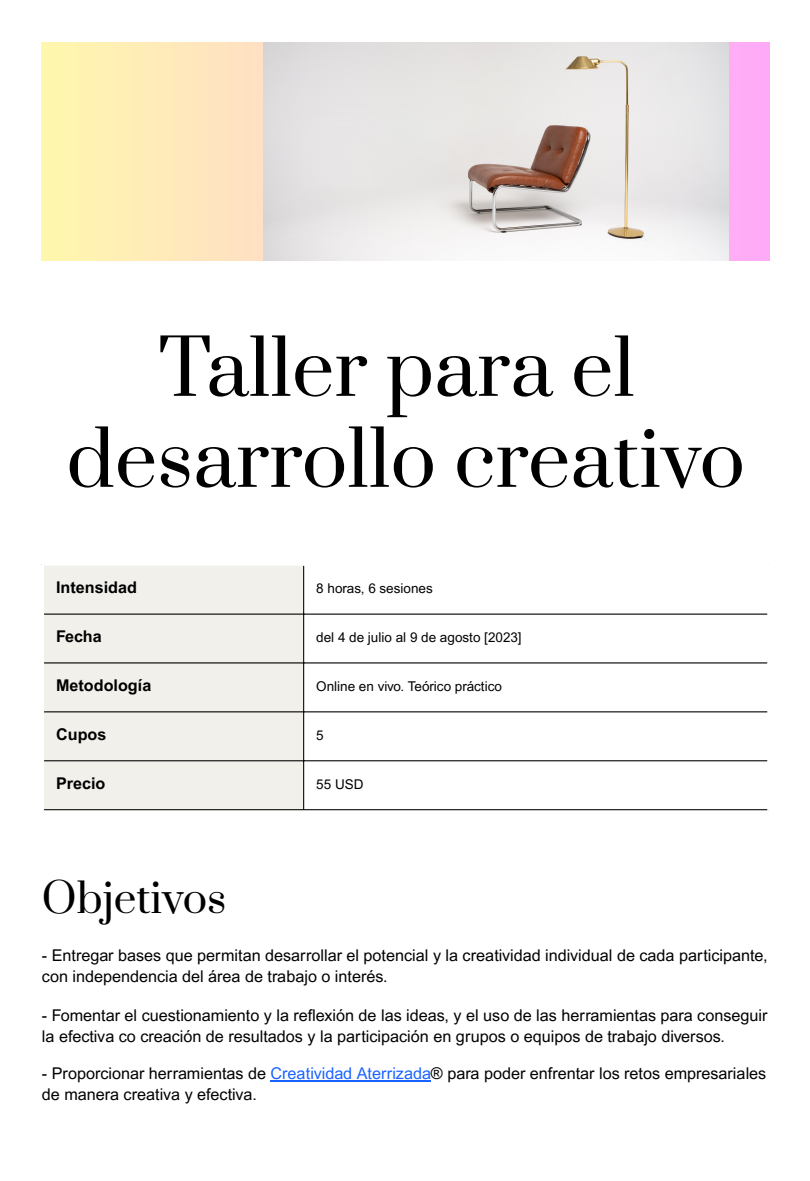
<style>
.page{position:relative;width:810px;height:1181px;background:#fff}
.page>*{position:absolute;margin:0;border:0;box-sizing:border-box;transform-origin:0 0}
.t1{font:75.45px/90.9px "Prata";color:#000;text-align:center}
.t2{font:40.35px "Prata";color:#000}
.t3{font:16.2px/21.1px "Arial MT Pro";color:#000}
.t4{font:700 16.2px "Arial MT Pro";color:#000}
.t5{font:13.5px "Arial MT Pro";color:#000}
.s1{color:#1a62ff}
</style>
<div class="page">
<hr style="left:271px;top:1080px;width:160px;height:1px;background:#1a62ff">
<svg style="left:42px;top:42px;width:727px;height:218px;background:#ffe1c1"></svg>
<img style="left:264px;top:42px;width:465px;height:218px">
<div style="left:44px;top:566px;width:259px;height:243px;background:#f1f0eb"></div>
<hr style="left:303px;top:565px;width:1px;height:244px;background:#000">
<hr style="left:44px;top:613px;width:723px;height:1px;background:#000">
<hr style="left:44px;top:662px;width:723px;height:1px;background:#000">
<hr style="left:44px;top:711px;width:723px;height:1px;background:#000">
<hr style="left:44px;top:760px;width:723px;height:1px;background:#000">
<hr style="left:44px;top:809px;width:723px;height:1px;background:#000">
<p class="t1" style="left:66px;top:326px;width:680px">Taller para el desarrollo creativo</p>
<p class="t4" style="left:56px;top:581px;width:82px">Intensidad</p>
<p class="t5" style="left:316px;top:583px;width:118px">8 horas, 6 sesiones</p>
<p class="t4" style="left:56px;top:630px;width:47px">Fecha</p>
<p class="t5" style="left:316px;top:632px;width:207px">del 4 de julio al 9 de agosto [2023]</p>
<p class="t4" style="left:56px;top:679px;width:97px">Metodología</p>
<p class="t5" style="left:316px;top:681px;width:187px">Online en vivo. Teórico práctico</p>
<p class="t4" style="left:56px;top:728px;width:52px">Cupos</p>
<p class="t5" style="left:316px;top:730px;width:9px">5</p>
<p class="t4" style="left:56px;top:776px;width:51px">Precio</p>
<p class="t5" style="left:316px;top:778px;width:49px">55 USD</p>
<p class="t2" style="left:42px;top:873px;width:186px">Objetivos</p>
<p class="t3" style="left:42px;top:946px;width:727px">- Entregar bases que permitan desarrollar el potencial y la creatividad individual de cada participante, con independencia del área de trabajo o interés.</p>
<p class="t3" style="left:42px;top:1006px;width:727px">- Fomentar el cuestionamiento y la reflexión de las ideas, y el uso de las herramientas para conseguir la efectiva co creación de resultados y la participación en grupos o equipos de trabajo diversos.</p>
<p class="t3" style="left:42px;top:1064px;width:726px">- Proporcionar herramientas de <span class="s1">Creatividad Aterrizada</span>® para poder enfrentar los retos empresariales de manera creativa y efectiva.</p>
</div>
